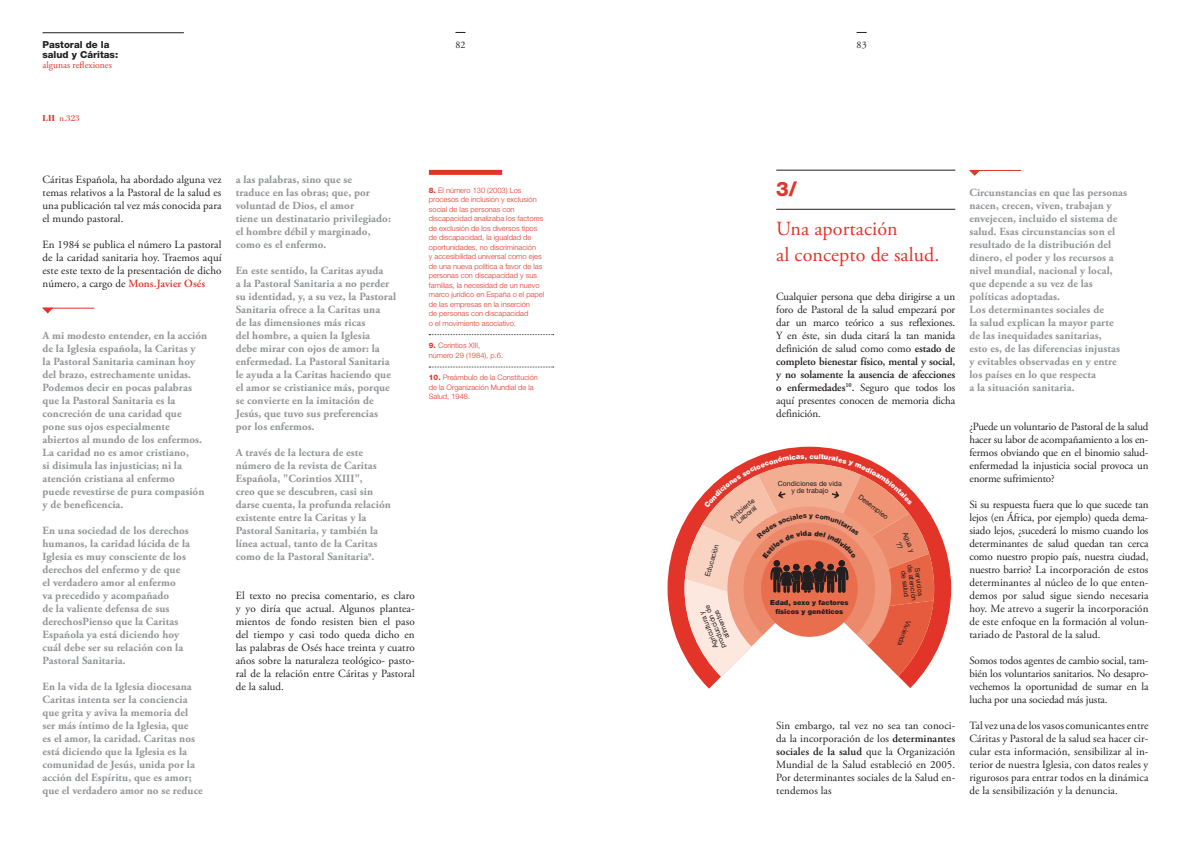
<style>
.page{position:relative;width:1191px;height:842px;background:#fff}
.page>*{position:absolute;margin:0;border:0;box-sizing:border-box;transform-origin:0 0}
.t1{font:20px/39px "Adobe Garamond Pro";letter-spacing:.005em;color:#e23429}
.t2{font:700 11px/13px "Adobe Garamond Pro";letter-spacing:.01em;color:#939598}
.t3{font:11px/13px "Adobe Garamond Pro";letter-spacing:.01em;color:#231f20;text-align:justify}
.t4{font:10px "Adobe Garamond Pro";color:#231f20}
.t5{font:800 9.7px/10px "Helvetica Neue LT Std";color:#231f20}
.t6{font:9px "Bodoni Std";color:#e23429}
.t7{font:300 7.5px/9.5px "Helvetica Neue LT Std";color:#e23429}
.t8{font:7px/7px "Helvetica Neue LT Std";color:#231f20;text-align:center}
.t9{font:900 7px/8.4px "Helvetica Neue LT Std";color:#231f20;text-align:center}
.s1{font-family:"Adobe Garamond Pro";font-weight:400;color:#e23429}
.s2{font-weight:700}
.s3{font-weight:600;color:#e23429}
.s4{font-weight:800}
.s5{font-family:"Helvetica Neue LT Std";font-weight:800}
.s6{font-weight:600}
</style>
<div class="page">
<hr style="left:43px;top:33px;width:141px;height:1px;background:#231f20">
<hr style="left:776px;top:170px;width:179px;height:1px;background:#231f20">
<hr style="left:776px;top:209px;width:179px;height:1px;background:#231f20">
<svg style="left:667px;top:447px;width:284px;height:242px"></svg>
<hr style="left:43px;top:308px;width:51px;height:1px;background:#e23429">
<svg style="left:42px;top:308px;width:12px;height:5px"></svg>
<hr style="left:970px;top:170px;width:51px;height:1px;background:#e23429">
<svg style="left:969px;top:170px;width:11px;height:6px"></svg>
<div style="left:429px;top:170px;width:73px;height:5px;background:#e23429"></div>
<svg style="left:429px;top:334px;width:125px;height:1px"></svg>
<svg style="left:429px;top:367px;width:125px;height:1px"></svg>
<svg style="left:684px;top:454px;width:250px;height:223px"></svg>
<p class="t5" style="left:43px;top:40px;width:77px">Pastoral de la salud y Cáritas: <span class="s1">algunas reflexiones</span></p>
<p class="t4" style="left:455px;top:39px;width:12px">82</p>
<p class="t4" style="left:856px;top:39px;width:12px">83</p>
<p class="t6" style="left:43px;top:113px;width:39px"><span class="s2">LH</span> n.323</p>
<p class="t3" style="left:43px;top:173px;width:180px">Cáritas Española, ha abordado alguna vez temas relativos a la Pastoral de la salud es una publicación tal vez más conocida para el mundo pastoral.</p>
<p class="t3" style="left:43px;top:238px;width:180px">En 1984 se publica el número La pastoral de la caridad sanitaria hoy. Traemos aquí este este texto de la presentación de dicho número, a cargo de <span class="s3">Mons.Javier Osés</span></p>
<p class="t2" style="left:43px;top:329px;width:166px">A mi modesto entender, en la acción de la Iglesia española, la Caritas y<br>la Pastoral Sanitaria caminan hoy del brazo, estrechamente unidas.<br>Podemos decir en pocas palabras que la Pastoral Sanitaria es la concreción de una caridad que<br>pone sus ojos especialmente abiertos al mundo de los enfermos.<br>La caridad no es amor cristiano,<br>si disimula las injusticias; ni la atención cristiana al enfermo<br>puede revestirse de pura compasión y de beneficencia.</p>
<p class="t2" style="left:43px;top:524px;width:149px">En una sociedad de los derechos humanos, la caridad lúcida de la<br>Iglesia es muy consciente de los derechos del enfermo y de que el verdadero amor al enfermo<br>va precedido y acompañado<br>de la valiente defensa de sus derechosPienso que la Caritas<br>Española ya está diciendo hoy cuál debe ser su relación con la<br>Pastoral Sanitaria.</p>
<p class="t2" style="left:43px;top:680px;width:162px">En la vida de la Iglesia diocesana<br>Caritas intenta ser la conciencia que grita y aviva la memoria del ser más íntimo de la Iglesia, que<br>es el amor, la caridad. Caritas nos está diciendo que la Iglesia es la comunidad de Jesús, unida por la acción del Espíritu, que es amor; que el verdadero amor no se reduce</p>
<p class="t2" style="left:236px;top:173px;width:157px">a las palabras, sino que se<br>traduce en las obras; que, por voluntad de Dios, el amor<br>tiene un destinatario privilegiado: el hombre débil y marginado, como es el enfermo.</p>
<p class="t2" style="left:236px;top:264px;width:162px">En este sentido, la Caritas ayuda<br>a la Pastoral Sanitaria a no perder su identidad, y, a su vez, la Pastoral<br>Sanitaria ofrece a la Caritas una<br>de las dimensiones más ricas<br>del hombre, a quien la Iglesia<br>debe mirar con ojos de amor: la enfermedad. La Pastoral Sanitaria le ayuda a la Caritas haciendo que el amor se cristianice más, porque se convierte en la imitación de<br>Jesús, que tuvo sus preferencias por los enfermos.</p>
<p class="t2" style="left:236px;top:446px;width:157px">A través de la lectura de este número de la revista de Caritas<br>Española, "Corintios XIII",<br>creo que se descubren, casi sin darse cuenta, la profunda relación existente entre la Caritas y la<br>Pastoral Sanitaria, y también la línea actual, tanto de la Caritas como de la Pastoral Sanitaria<sup>9</sup>.</p>
<p class="t3" style="left:236px;top:589px;width:180px">El texto no precisa comentario, es claro y yo diría que actual. Algunos plantea&shy;mientos de fondo resisten bien el paso del tiempo y casi todo queda dicho en las palabras de Osés hace treinta y cuatro años sobre la naturaleza teológico- pasto&shy;ral de la relación entre Cáritas y Pastoral de la salud.</p>
<p class="t7" style="left:429px;top:185px;width:117px"><span class="s4">8.</span> El número 130 (2003) Los procesos de inclusión y exclusión social de las personas con discapacidad analizaba los factores de exclusión de los diversos tipos de discapacidad, la igualdad de oportunidades, no discriminación<br>y accesibilidad universal como ejes de una nueva política a favor de las personas con discapacidad y sus familias, la necesidad de un nuevo marco jurídico en España o el papel de las empresas en la inserción<br>de personas con discapacidad<br>o el movimiento asociativo.</p>
<p class="t7" style="left:429px;top:341px;width:76px"><span class="s4">9.</span> Corintios XIII, número 29 (1984), p.6.</p>
<p class="t7" style="left:429px;top:373px;width:110px"><span class="s4">10.</span> Preámbulo de la Constitución de la Organización Mundial de la<br>Salud, 1948.</p>
<p class="t1" style="left:776px;top:171px;width:123px"><span class="s5">3/<br></span>Una aportación</p>
<p class="t1" style="left:776px;top:236px;width:165px">al concepto de salud.</p>
<p class="t3" style="left:776px;top:290px;width:180px">Cualquier persona que deba dirigirse a un foro de Pastoral de la salud empezará por dar un marco teórico a sus reflexiones.<br>Y en éste, sin duda citará la tan manida definición de salud como como <span class="s6">estado de completo bienestar físico, mental y social, y no solamente la ausencia de afecciones o enfermedades</span><sup>10</sup><span class="s6">.</span> Seguro que todos los aquí presentes conocen de memoria dicha definición.</p>
<p class="t8" style="left:703px;top:575px;width:35px;rotate:-73deg">Educación</p>
<p class="t8" style="left:728px;top:516px;width:31px;rotate:-40deg">Ambiente<br>Laboral</p>
<p class="t8" style="left:714px;top:652px;width:47px;rotate:-112deg">Agricultura y producción de alimentos</p>
<p class="t8" style="left:778px;top:479px;width:65px">Condiciones de vida y de trabajo</p>
<p class="t9" style="left:807px;top:529px;width:6px">a</p>
<p class="t9" style="left:770px;top:598px;width:80px">Edad, sexo y factores físicos y genéticos</p>
<p class="t8" style="left:861px;top:493px;width:37px;rotate:37deg">Desempleo</p>
<p class="t8" style="left:910px;top:530px;width:23px;line-height:9.9px;rotate:70deg">Agua y ??</p>
<p class="t8" style="left:920px;top:563px;width:38px;rotate:83deg">Servicios de atención de salud</p>
<p class="t8" style="left:912px;top:622px;width:28px;rotate:110deg">Vivienda</p>
<p class="t3" style="left:776px;top:719px;width:180px">Sin embargo, tal vez no sea tan conoci&shy;da la incorporación de los <span class="s6">determinantes sociales de la salud</span> que la Organización Mundial de la Salud estableció en 2005.<br>Por determinantes sociales de la Salud en&shy;tendemos las</p>
<p class="t2" style="left:969px;top:186px;width:159px">Circunstancias en que las personas nacen, crecen, viven, trabajan y envejecen, incluido el sistema de salud. Esas circunstancias son el resultado de la distribución del dinero, el poder y los recursos a nivel mundial, nacional y local, que depende a su vez de las políticas adoptadas.<br>Los determinantes sociales de<br>la salud explican la mayor parte de las inequidades sanitarias,<br>esto es, de las diferencias injustas y evitables observadas en y entre los países en lo que respecta<br>a la situación sanitaria.</p>
<p class="t3" style="left:969px;top:421px;width:180px">¿Puede un voluntario de Pastoral de la salud hacer su labor de acompañamiento a los en&shy;fermos obviando que en el binomio salud&shy;enfermedad la injusticia social provoca un enorme sufrimiento?</p>
<p class="t3" style="left:969px;top:499px;width:180px">Si su respuesta fuera que lo que sucede tan lejos (en África, por ejemplo) queda dema&shy;siado lejos, ¿sucederá lo mismo cuando los determinantes de salud quedan tan cerca como nuestro propio país, nuestra ciudad, nuestro barrio? La incorporación de estos determinantes al núcleo de lo que enten&shy;demos por salud sigue siendo necesaria hoy. Me atrevo a sugerir la incorporación de este enfoque en la formación al volun&shy;tariado de Pastoral de la salud.</p>
<p class="t3" style="left:969px;top:655px;width:180px">Somos todos agentes de cambio social, tam&shy;bién los voluntarios sanitarios. No desapro&shy;vechemos la oportunidad de sumar en la lucha por una sociedad más justa.</p>
<p class="t3" style="left:969px;top:720px;width:180px">Tal vez una de los vasos comunicantes entre Cáritas y Pastoral de la salud sea hacer cir&shy;cular esta información, sensibilizar al in&shy;terior de nuestra Iglesia, con datos reales y rigurosos para entrar todos en la dinámica de la sensibilización y la denuncia.</p>
</div>
